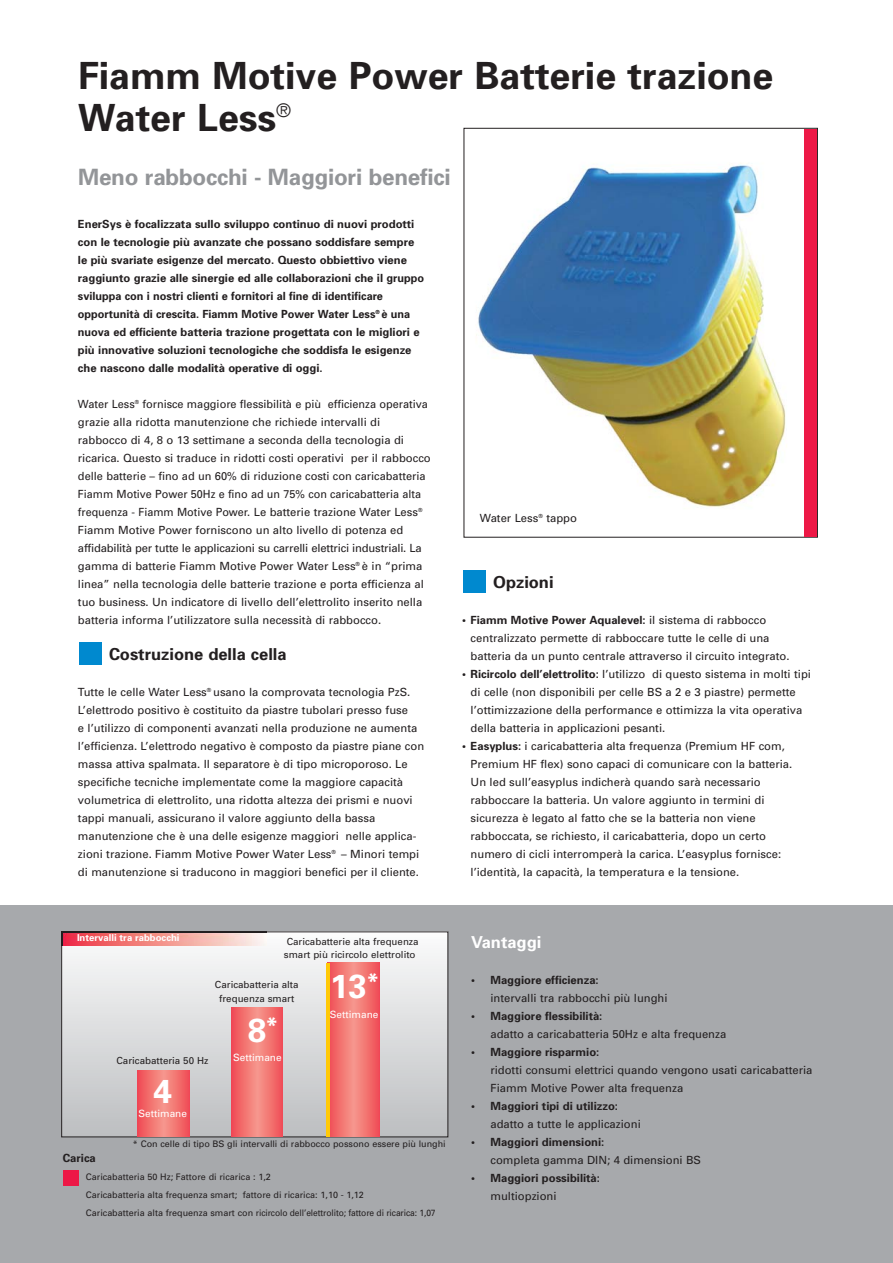
<style>
.page{position:relative;width:893px;height:1263px;background:#fff}
.page>*{position:absolute;margin:0;border:0;box-sizing:border-box;transform-origin:0 0}
.t1{font:700 37.5px/42px "Univers";color:#231f20}
.t2{font:700 33.3px "Univers";color:#fff}
.t3{font:700 22.5px "Univers";letter-spacing:-.01em;color:#939598}
.t4{font:700 21.9px "Univers";color:#fff}
.t5{font:700 16.5px "Univers";color:#231f20}
.t6{font:700 16.5px "Univers";color:#fff}
.t7{font:11.25px/18px "Univers";color:#231f20}
.t8{font:700 11.25px/18px "Univers";color:#231f20}
.t9{font:10.05px "Univers";color:#fff}
.t10{font:9.75px/13.5px "Univers";color:#231f20;text-align:center}
.t11{font:700 9.45px "Univers";color:#fff}
.t12{font:9px/18px "Univers";color:#231f20}
.s1{font-weight:700}
</style>
<div class="page">
<div style="left:0;top:905px;width:892px;height:358px;background:#a7a9ac"></div>
<div style="left:464px;top:570px;width:22px;height:23px;background:#0089cf"></div>
<div style="left:79px;top:642px;width:23px;height:23px;background:#0089cf"></div>
<img style="left:476px;top:164px;width:310px;height:343px">
<div style="left:804px;top:129px;width:13px;height:408px;background:#ed1846"></div>
<div style="left:63px;top:1170px;width:16px;height:16px;background:#ed1846"></div>
<div style="left:62px;top:932px;width:386px;height:205px;background:linear-gradient(to bottom,#fbfbfb,#bcbec0)"></div>
<img style="left:63px;top:932px;width:203px;height:13px">
<svg style="left:62px;top:932px;width:1px;height:13px"></svg>
<svg style="left:330px;top:963px;width:49px;height:174px;background:#f27472"></svg>
<hr style="left:326px;top:963px;width:4px;height:174px;background:#ffc907">
<svg style="left:231px;top:1007px;width:52px;height:130px;background:#f27170"></svg>
<svg style="left:137px;top:1071px;width:52px;height:66px;background:#f27170"></svg>
<h1 class="t1" style="left:78px;top:58px;width:697px">Fiamm Motive Power Batterie trazione<br>Water Less<sup>®</sup></h1>
<h3 class="t3" style="left:78px;top:168px;width:374px">Meno rabbocchi - Maggiori benefici</h3>
<p class="t8" style="left:78px;top:216px;width:348px">EnerSys è focalizzata sullo sviluppo continuo di nuovi prodotti con le tecnologie più avanzate che possano soddisfare sempre le più svariate esigenze del mercato. Questo obbiettivo viene raggiunto grazie alle sinergie ed alle collaborazioni che il gruppo sviluppa con i nostri clienti e fornitori al fine di identificare opportunità di crescita. Fiamm Motive Power Water Less<sup>®</sup> è una nuova ed efficiente batteria trazione progettata con le migliori e più innovative soluzioni tecnologiche che soddisfa le esigenze che nascono dalle modalità operative di oggi.</p>
<p class="t7" style="left:78px;top:396px;width:354px">Water Less<sup>®</sup> fornisce maggiore flessibilità e più efficienza operativa grazie alla ridotta manutenzione che richiede intervalli di rabbocco di 4, 8 o 13 settimane a seconda della tecnologia di ricarica. Questo si traduce in ridotti costi operativi per il rabbocco delle batterie – fino ad un 60% di riduzione costi con caricabatteria Fiamm Motive Power 50Hz e fino ad un 75% con caricabatteria alta frequenza - Fiamm Motive Power. Le batterie trazione Water Less<sup>® </sup>Fiamm Motive Power forniscono un alto livello di potenza ed affidabilità per tutte le applicazioni su carrelli elettrici industriali. La gamma di batterie Fiamm Motive Power Water Less<sup>®</sup> è in “prima linea” nella tecnologia delle batterie trazione e porta efficienza al tuo business. Un indicatore di livello dell’elettrolito inserito nella batteria informa l’utilizzatore sulla necessità di rabbocco.</p>
<h3 class="t5" style="left:109px;top:648px;width:179px">Costruzione della cella</h3>
<p class="t7" style="left:78px;top:684px;width:348px">Tutte le celle Water Less<sup>®</sup> usano la comprovata tecnologia PzS.<br>L’elettrodo positivo è costituito da piastre tubolari presso fuse<br>e l’utilizzo di componenti avanzati nella produzione ne aumenta l’efficienza. L’elettrodo negativo è composto da piastre piane con massa attiva spalmata. Il separatore è di tipo microporoso. Le specifiche tecniche implementate come la maggiore capacità volumetrica di elettrolito, una ridotta altezza dei prismi e nuovi tappi manuali, assicurano il valore aggiunto della bassa manutenzione che è una delle esigenze maggiori nelle applica&shy;zioni trazione. Fiamm Motive Power Water Less<sup>®</sup> – Minori tempi di manutenzione si traducono in maggiori benefici per il cliente.</p>
<p class="t7" style="left:480px;top:510px;width:99px">Water Less<sup>®</sup> tappo</p>
<h3 class="t5" style="left:493px;top:576px;width:62px">Opzioni</h3>
<p class="t7" style="left:471px;top:612px;width:320px;text-indent:-8px"><span class="s1">• Fiamm Motive Power Aqualevel:</span> il sistema di rabbocco centralizzato permette di rabboccare tutte le celle di una batteria da un punto centrale attraverso il circuito integrato.</p>
<p class="t7" style="left:471px;top:666px;width:342px;text-indent:-8px"><span class="s1">• Ricircolo dell’elettrolito:</span> l’utilizzo di questo sistema in molti tipi di celle (non disponibili per celle BS a 2 e 3 piastre) permette l’ottimizzazione della performance e ottimizza la vita operativa della batteria in applicazioni pesanti.</p>
<p class="t7" style="left:471px;top:738px;width:323px;text-indent:-8px"><span class="s1">• Easyplus:</span> i caricabatteria alta frequenza (Premium HF com, Premium HF flex) sono capaci di comunicare con la batteria.<br>Un led sull’easyplus indicherà quando sarà necessario rabboccare la batteria. Un valore aggiunto in termini di sicurezza è legato al fatto che se la batteria non viene rabboccata, se richiesto, il caricabatteria, dopo un certo numero di cicli interromperà la carica. L’easyplus fornisce: l’identità, la capacità, la temperatura e la tensione.</p>
<p class="t11" style="left:77px;top:935px;width:104px">Intervalli tra rabbocchi</p>
<p class="t10" style="left:284px;top:936px;width:136px;text-align:left">Caricabatterie alta frequenza smart più ricircolo elettrolito</p>
<h3 class="t4" style="left:367px;top:973px;width:14px">*</h3>
<h3 class="t4" style="left:266px;top:1018px;width:14px">*</h3>
<h2 class="t2" style="left:330px;top:974px;width:39px">13</h2>
<p class="t10" style="left:215px;top:979px;width:85px">Caricabatteria alta frequenza smart</p>
<p class="t9" style="left:330px;top:1011px;width:50px">Settimane</p>
<h2 class="t2" style="left:248px;top:1018px;width:20px">8</h2>
<p class="t10" style="left:116px;top:1055px;width:93px">Caricabatteria 50 Hz</p>
<h2 class="t2" style="left:153px;top:1079px;width:20px">4</h2>
<p class="t9" style="left:138px;top:1110px;width:50px">Settimane</p>
<p class="t9" style="left:233px;top:1054px;width:50px">Settimane</p>
<p class="t12" style="left:133px;top:1135px;width:314px">* Con celle di tipo BS gli intervalli di rabbocco possono essere più lunghi</p>
<p class="t8" style="left:63px;top:1150px;width:35px">Carica</p>
<p class="t12" style="left:86px;top:1169px;width:351px">Caricabatteria 50 Hz; Fattore di ricarica : 1,2<br>Caricabatteria alta frequenza smart; fattore di ricarica: 1,10 - 1,12<br>Caricabatteria alta frequenza smart con ricircolo dell’elettrolito; fattore di ricarica: 1,07</p>
<h3 class="t6" style="left:471px;top:936px;width:72px">Vantaggi</h3>
<p class="t8" style="left:471px;top:972px;width:129px">• Maggiore efficienza:</p>
<p class="t7" style="left:490px;top:990px;width:179px">intervalli tra rabbocchi più lunghi</p>
<p class="t8" style="left:471px;top:1008px;width:133px">• Maggiore flessibilità:</p>
<p class="t7" style="left:490px;top:1026px;width:237px">adatto a caricabatteria 50Hz e alta frequenza</p>
<p class="t8" style="left:471px;top:1044px;width:130px">• Maggiore risparmio:</p>
<p class="t7" style="left:490px;top:1062px;width:323px">ridotti consumi elettrici quando vengono usati caricabatteria<br>Fiamm Motive Power alta frequenza</p>
<p class="t8" style="left:471px;top:1098px;width:148px">• Maggiori tipi di utilizzo:</p>
<p class="t7" style="left:490px;top:1116px;width:152px">adatto a tutte le applicazioni</p>
<p class="t8" style="left:471px;top:1134px;width:135px">• Maggiori dimensioni:</p>
<p class="t7" style="left:490px;top:1152px;width:212px">completa gamma DIN; 4 dimensioni BS</p>
<p class="t8" style="left:471px;top:1170px;width:130px">• Maggiori possibilità:</p>
<p class="t7" style="left:490px;top:1188px;width:68px">multiopzioni</p>
</div>
